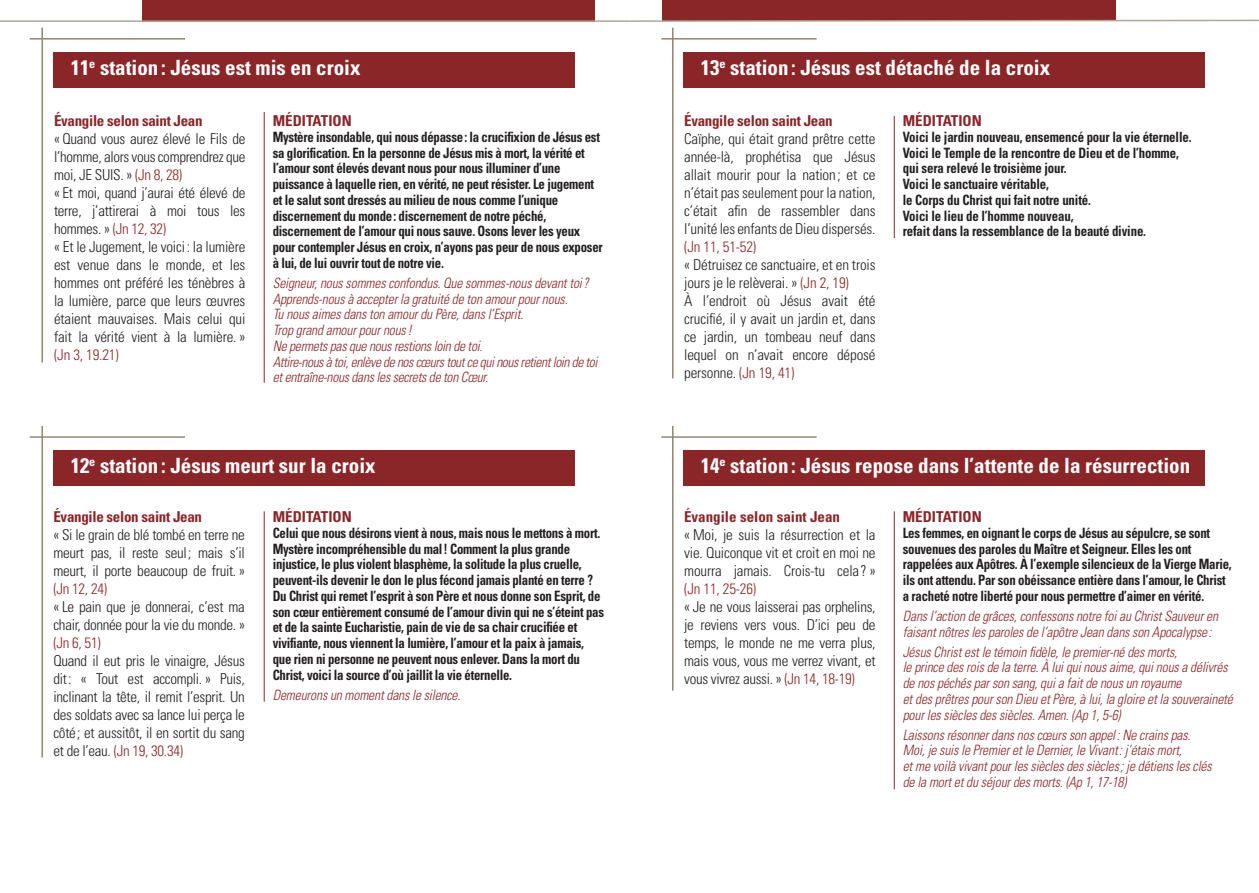
<style>
.page{position:relative;width:1259px;height:893px;background:#fff}
.page>*{position:absolute;margin:0;border:0;box-sizing:border-box;transform-origin:0 0}
.t1{font:700 condensed 21px "Univers";color:#fff}
.t2{font:300 condensed 15px/18px "Univers";letter-spacing:-.01em;color:#231f20;text-align:justify}
.t3{font:700 condensed 15px "Univers";letter-spacing:-.02em;color:#8a2528}
.t4{font:700 condensed 15px "Univers";color:#8a2528}
.t5{font:300 condensed 15px "Univers";letter-spacing:-.01em;color:#8a2528}
.t6{font:700 condensed 14.25px/15.8px "Univers";letter-spacing:-.02em;color:#231f20;scale:.9 1}
.t7{font:italic 300 condensed 14.25px/15.8px "Univers";letter-spacing:-.01em;color:#8a2528;scale:.95 1}
.s1{color:#8a2528}
</style>
<div class="page">
<div style="left:142px;top:0;width:453px;height:21px;background:#8a2528"></div>
<hr style="left:0;top:20px;width:629px;height:2px;background:#b2a794">
<div style="left:662px;top:0;width:454px;height:21px;background:#8a2528"></div>
<svg style="left:628px;top:19px;width:631px;height:3px"></svg>
<div style="left:683px;top:450px;width:522px;height:35px;background:#8a2528"></div>
<hr style="left:894px;top:511px;width:1px;height:278px;background:#8a2528">
<hr style="left:661px;top:436px;width:155px;height:2px;background:#938671">
<hr style="left:672px;top:426px;width:1px;height:265px;background:#938671">
<div style="left:683px;top:52px;width:522px;height:35px;background:#8a2528"></div>
<hr style="left:894px;top:116px;width:1px;height:122px;background:#8a2528">
<hr style="left:661px;top:38px;width:155px;height:2px;background:#938671">
<hr style="left:672px;top:28px;width:1px;height:350px;background:#938671">
<div style="left:53px;top:52px;width:522px;height:35px;background:#8a2528"></div>
<hr style="left:264px;top:112px;width:1px;height:271px;background:#8a2528">
<hr style="left:30px;top:38px;width:155px;height:2px;background:#938671">
<hr style="left:41px;top:28px;width:2px;height:334px;background:#938671">
<div style="left:53px;top:450px;width:522px;height:35px;background:#8a2528"></div>
<hr style="left:264px;top:511px;width:1px;height:191px;background:#8a2528">
<hr style="left:30px;top:436px;width:155px;height:2px;background:#938671">
<hr style="left:41px;top:426px;width:2px;height:331px;background:#938671">
<h1 class="t1" style="left:71px;top:55px;width:291px">11<sup>e</sup> station: Jésus est mis en croix</h1>
<p class="t3" style="left:54px;top:111px;width:150px">Évangile selon saint Jean</p>
<p class="t2" style="left:54px;top:130px;width:193px;text-align:left">« Quand vous aurez élevé le Fils de l’homme, alors vous comprendrez que moi, JE SUIS. » <span class="s1">(Jn 8, 28)<br></span>« Et moi, quand j’aurai été élevé de terre, j’attirerai à moi tous les hommes. » <span class="s1">(Jn 12, 32)<br></span>« Et le Jugement, le voici: la lumière est venue dans le monde, et les hommes ont préféré les ténèbres à la lumière, parce que leurs œuvres étaient mauvaises. Mais celui qui fait la vérité vient à la lumière. »</p>
<p class="t5" style="left:54px;top:346px;width:66px">(Jn 3, 19.21)</p>
<p class="t4" style="left:273px;top:111px;width:81px">MÉDITATION</p>
<p class="t6" style="left:273px;top:129px;width:368px">Mystère insondable, qui nous dépasse: la crucifixion de Jésus est sa glorification. En la personne de Jésus mis à mort, la vérité et l’amour sont élevés devant nous pour nous illuminer d’une puissance à laquelle rien, en vérité, ne peut résister. Le jugement et le salut sont dressés au milieu de nous comme l’unique discernement du monde: discernement de notre péché, discernement de l’amour qui nous sauve. Osons lever les yeux pour contempler Jésus en croix, n’ayons pas peur de nous exposer à lui, de lui ouvrir tout de notre vie.</p>
<p class="t7" style="left:273px;top:275px;width:343px">Seigneur, nous sommes confondus. Que sommes-nous devant toi?<br>Apprends-nous à accepter la gratuité de ton amour pour nous.<br>Tu nous aimes dans ton amour du Père, dans l’Esprit.<br>Trop grand amour pour nous!<br>Ne permets pas que nous restions loin de toi.<br>Attire-nous à toi, enlève de nos cœurs tout ce qui nous retient loin de toi et entraîne-nous dans les secrets de ton Cœur.</p>
<h1 class="t1" style="left:71px;top:453px;width:306px">12<sup>e</sup> station: Jésus meurt sur la croix</h1>
<p class="t3" style="left:53px;top:507px;width:150px">Évangile selon saint Jean</p>
<p class="t2" style="left:53px;top:526px;width:193px">« Si le grain de blé tombé en terre ne meurt pas, il reste seul; mais s’il meurt, il porte beaucoup de fruit. »</p>
<p class="t5" style="left:53px;top:580px;width:55px">(Jn 12, 24)</p>
<p class="t2" style="left:53px;top:598px;width:193px">« Le pain que je donnerai, c’est ma chair, donnée pour la vie du monde. »</p>
<p class="t5" style="left:53px;top:634px;width:49px">(Jn 6, 51)</p>
<p class="t2" style="left:53px;top:652px;width:193px">Quand il eut pris le vinaigre, Jésus dit: « Tout est accompli. » Puis, inclinant la tête, il remit l’esprit. Un des soldats avec sa lance lui perça le côté; et aussitôt, il en sortit du sang et de l’eau. <span class="s1">(Jn 19, 30.34)</span></p>
<p class="t4" style="left:273px;top:507px;width:81px">MÉDITATION</p>
<p class="t6" style="left:273px;top:525px;width:370px">Celui que nous désirons vient à nous, mais nous le mettons à mort.<br>Mystère incompréhensible du mal! Comment la plus grande injustice, le plus violent blasphème, la solitude la plus cruelle, peuvent-ils devenir le don le plus fécond jamais planté en terre ?<br>Du Christ qui remet l’esprit à son Père et nous donne son Esprit, de son cœur entièrement consumé de l’amour divin qui ne s’éteint pas et de la sainte Eucharistie, pain de vie de sa chair crucifiée et vivifiante, nous viennent la lumière, l’amour et la paix à jamais, que rien ni personne ne peuvent nous enlever. Dans la mort du Christ, voici la source d’où jaillit la vie éternelle.</p>
<p class="t7" style="left:273px;top:687px;width:199px">Demeurons un moment dans le silence.</p>
<h1 class="t1" style="left:701px;top:55px;width:351px">13<sup>e</sup> station: Jésus est détaché de la croix</h1>
<p class="t3" style="left:684px;top:111px;width:150px">Évangile selon saint Jean</p>
<p class="t2" style="left:684px;top:130px;width:193px">Caïphe, qui était grand prêtre cette année-là, prophétisa que Jésus allait mourir pour la nation; et ce n’était pas seulement pour la nation, c’était afin de rassembler dans l’unité les enfants de Dieu dispersés.</p>
<p class="t5" style="left:684px;top:238px;width:74px">(Jn 11, 51-52)</p>
<p class="t2" style="left:684px;top:256px;width:193px;text-align:left">« Détruisez ce sanctuaire, et en trois jours je le relèverai. » <span class="s1">(Jn 2, 19)<br></span>À l’endroit où Jésus avait été crucifié, il y avait un jardin et, dans ce jardin, un tombeau neuf dans lequel on n’avait encore déposé personne. <span class="s1">(Jn 19, 41)</span></p>
<p class="t4" style="left:902px;top:111px;width:81px">MÉDITATION</p>
<p class="t6" style="left:902px;top:129px;width:322px">Voici le jardin nouveau, ensemencé pour la vie éternelle.<br>Voici le Temple de la rencontre de Dieu et de l’homme, qui sera relevé le troisième jour.<br>Voici le sanctuaire véritable,<br>le Corps du Christ qui fait notre unité.<br>Voici le lieu de l’homme nouveau,<br>refait dans la ressemblance de la beauté divine.</p>
<h1 class="t1" style="left:701px;top:453px;width:491px">14<sup>e</sup> station: Jésus repose dans l’attente de la résurrection</h1>
<p class="t4" style="left:684px;top:507px;width:157px">Évangile selon saint Jean</p>
<p class="t2" style="left:684px;top:526px;width:193px">« Moi, je suis la résurrection et la vie. Quiconque vit et croit en moi ne mourra jamais. Crois-tu cela? »</p>
<p class="t5" style="left:684px;top:580px;width:74px">(Jn 11, 25-26)</p>
<p class="t2" style="left:684px;top:598px;width:193px">« Je ne vous laisserai pas orphelins, je reviens vers vous. D’ici peu de temps, le monde ne me verra plus, mais vous, vous me verrez vivant, et vous vivrez aussi. » <span class="s1">(Jn 14, 18-19)</span></p>
<p class="t4" style="left:902px;top:507px;width:81px">MÉDITATION</p>
<p class="t6" style="left:902px;top:525px;width:367px">Les femmes, en oignant le corps de Jésus au sépulcre, se sont souvenues des paroles du Maître et Seigneur. Elles les ont rappelées aux Apôtres. À l’exemple silencieux de la Vierge Marie, ils ont attendu. Par son obéissance entière dans l’amour, le Christ a racheté notre liberté pour nous permettre d’aimer en vérité.</p>
<p class="t7" style="left:902px;top:608px;width:333px">Dans l’action de grâces, confessons notre foi au Christ Sauveur en faisant nôtres les paroles de l’apôtre Jean dans son Apocalypse:</p>
<p class="t7" style="left:902px;top:644px;width:349px">Jésus Christ est le témoin fidèle, le premier-né des morts,<br>le prince des rois de la terre. À lui qui nous aime, qui nous a délivrés de nos péchés par son sang, qui a fait de nous un royaume<br>et des prêtres pour son Dieu et Père, à lui, la gloire et la souveraineté pour les siècles des siècles. Amen. (Ap 1, 5-6)</p>
<p class="t7" style="left:902px;top:727px;width:327px">Laissons résonner dans nos cœurs son appel: Ne crains pas.<br>Moi, je suis le Premier et le Dernier, le Vivant: j’étais mort,<br>et me voilà vivant pour les siècles des siècles; je détiens les clés de la mort et du séjour des morts. (Ap 1, 17-18)</p>
</div>
